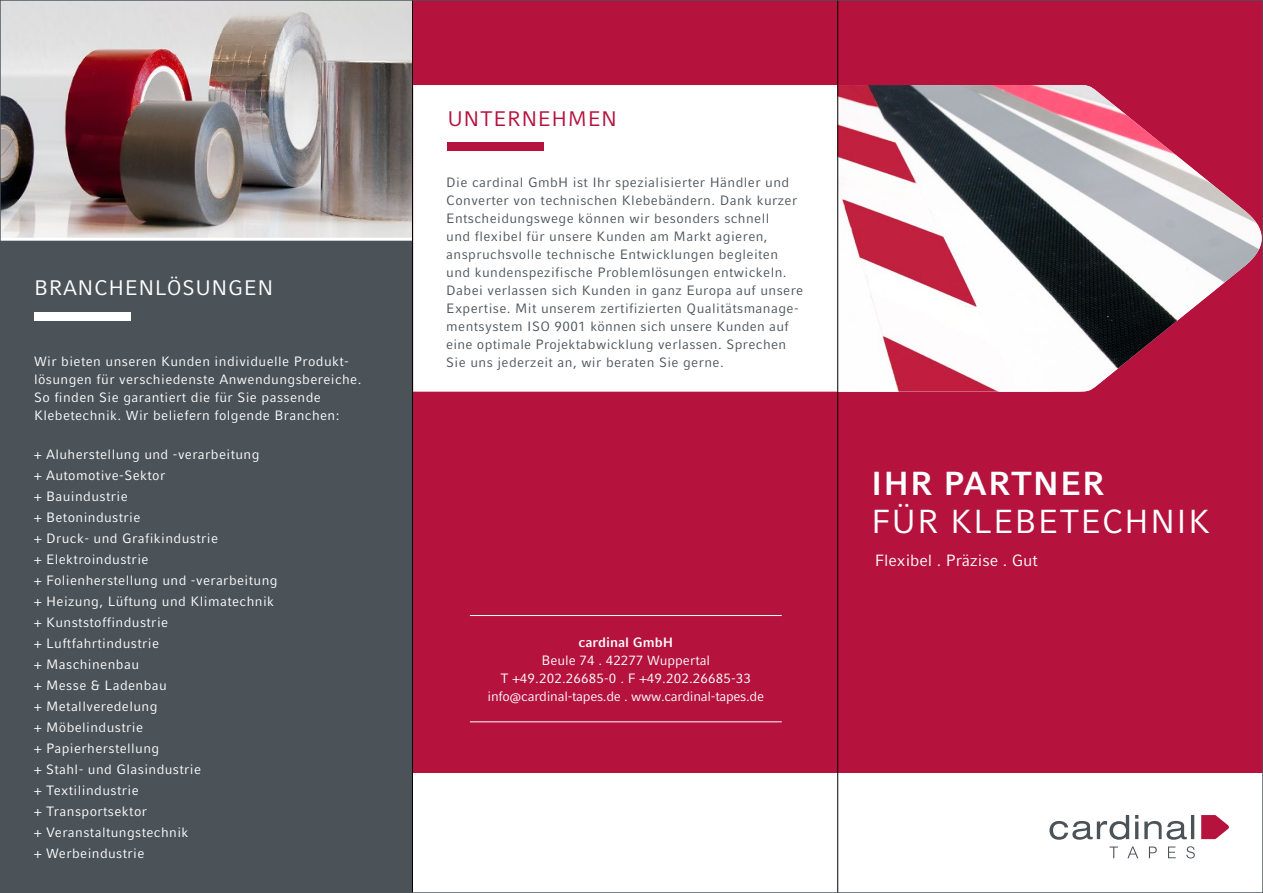
<style>
.page{position:relative;width:1263px;height:893px;background:#fff}
.page>*{position:absolute;margin:0;border:0;box-sizing:border-box;transform-origin:0 0}
.t1{font:33.15px "Compatil Fact LT Pro";letter-spacing:.03em;color:#fff}
.t2{font:700 33.15px "Compatil Fact LT Pro";letter-spacing:.03em;color:#fff}
.t3{font:21px "Compatil Fact LT Pro";letter-spacing:.03em;color:#fff}
.t4{font:21px "Compatil Fact LT Pro";letter-spacing:.03em;color:#b5123e}
.t5{font:16.2px "Compatil Fact LT Pro";color:#fff}
.t6{font:13.5px/21px "Compatil Fact LT Pro";letter-spacing:.03em;color:#fff}
.t7{font:13.5px/18px "Compatil Fact LT Pro";letter-spacing:.03em;color:#4b5359}
.t8{font:13.5px/18px "Compatil Fact LT Pro";color:#fff;text-align:center}
.t9{font:700 13.5px "Compatil Fact LT Pro";color:#fff}
</style>
<div class="page">
<div style="left:412px;top:0;width:851px;height:772px;background:#b5123e"></div>
<div style="left:0;top:0;width:413px;height:893px;background:#4b5359"></div>
<svg style="left:1201px;top:815px;width:28px;height:24px"></svg>
<svg style="left:1109px;top:846px;width:86px;height:12px"></svg>
<svg style="left:1049px;top:815px;width:145px;height:25px"></svg>
<div style="left:413px;top:85px;width:424px;height:307px;background:#fff"></div>
<div style="left:34px;top:312px;width:96px;height:8px;background:#fff"></div>
<img style="left:2px;top:2px;width:410px;height:236px">
<hr style="left:0;top:238px;width:412px;height:3px;background:#fff">
<hr style="left:470px;top:615px;width:312px;height:1px;background:#fff">
<hr style="left:470px;top:721px;width:312px;height:1px;background:#fff">
<div style="left:447px;top:143px;width:96px;height:8px;background:#b5123e"></div>
<img style="left:838px;top:85px;width:423px;height:307px">
<hr style="left:837px;top:0;width:1px;height:893px;background:#000">
<hr style="left:412px;top:0;width:1px;height:893px;background:#000">
<h2 class="t3" style="left:34px;top:275px;width:241px">BRANCHENLÖSUNGEN</h2>
<p class="t6" style="left:34px;top:351px;width:316px">Wir bieten unseren Kunden individuelle Produkt-</p>
<p class="t6" style="left:34px;top:388px;width:307px;line-height:18px">So finden Sie garantiert die für Sie passende<br>Klebetechnik. Wir beliefern folgende Branchen:</p>
<p class="t6" style="left:34px;top:444px;width:245px">+ Aluherstellung und -verarbeitung<br>+ Automotive-Sektor<br>+ Bauindustrie<br>+ Betonindustrie<br>+ Druck- und Grafikindustrie<br>+ Elektroindustrie<br>+ Folienherstellung und -verarbeitung + Heizung, Lüftung und Klimatechnik + Kunststoffindustrie<br>+ Luftfahrtindustrie<br>+ Maschinenbau<br>+ Messe &amp; Ladenbau<br>+ Metallveredelung<br>+ Möbelindustrie<br>+ Papierherstellung<br>+ Stahl- und Glasindustrie<br>+ Textilindustrie<br>+ Transportsektor<br>+ Veranstaltungstechnik<br>+ Werbeindustrie</p>
<p class="t6" style="left:34px;top:369px;width:329px">lösungen für verschiedenste Anwendungsbereiche.</p>
<h2 class="t4" style="left:447px;top:106px;width:171px">UNTERNEHMEN</h2>
<p class="t7" style="left:446px;top:173px;width:358px">Die cardinal GmbH ist Ihr spezialisierter Händler und Converter von technischen Klebebändern. Dank kurzer Entscheidungswege können wir besonders schnell<br>und flexibel für unsere Kunden am Markt agieren, anspruchsvolle technische Entwicklungen begleiten und kundenspezifische Problemlösungen entwickeln.<br>Dabei verlassen sich Kunden in ganz Europa auf unsere</p>
<p class="t7" style="left:446px;top:317px;width:344px">mentsystem ISO 9001 können sich unsere Kunden auf</p>
<p class="t7" style="left:446px;top:299px;width:354px">Expertise. Mit unserem zertifizierten Qualitätsmanage-</p>
<p class="t7" style="left:446px;top:335px;width:342px">eine optimale Projektabwicklung verlassen. Sprechen<br>Sie uns jederzeit an, wir beraten Sie gerne.</p>
<p class="t9" style="left:578px;top:634px;width:96px">cardinal GmbH</p>
<p class="t8" style="left:487px;top:651px;width:278px">Beule 74 . 42277 Wuppertal<br>T +49.202.26685-0 F. +49.202.26685-33 info@cardinal-tapes.de . www.cardinal-tapes.de</p>
<h1 class="t2" style="left:871px;top:464px;width:235px">IHR PARTNER</h1>
<h1 class="t1" style="left:871px;top:502px;width:340px">FÜR KLEBETECHNIK</h1>
<p class="t5" style="left:875px;top:551px;width:164px">Flexibel . Präzise . Gut</p>
</div>
